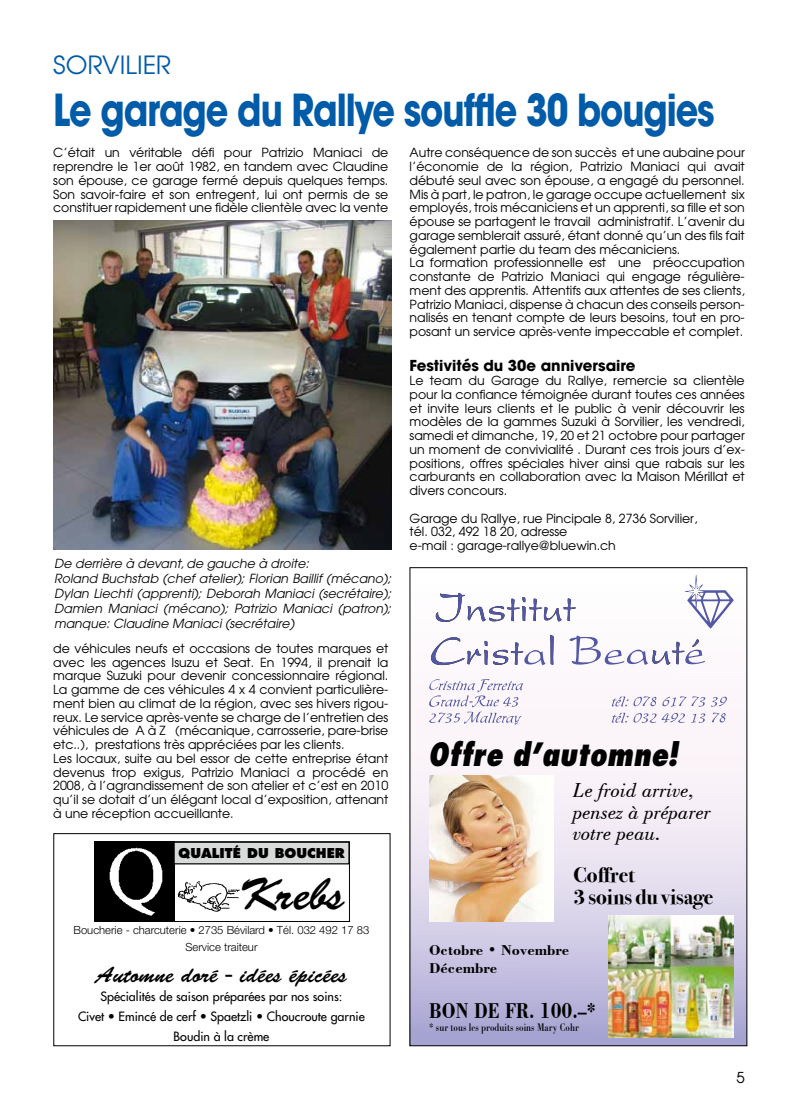
<style>
.page{position:relative;width:798px;height:1117px;background:#fff}
.page>*{position:absolute;margin:0;border:0;box-sizing:border-box;transform-origin:0 0}
.t1{font:45.62px "Brush Script Std";color:#000}
.t2{font:700 43.75px "Avant Garde";letter-spacing:-.03em;color:#005ba9;scale:.8 1}
.t3{font:italic 800 condensed 31.25px "Futura";color:#000}
.t4{font:25px "Avant Garde";color:#005ba9}
.t5{font:22.5px "Brush Script";color:#000}
.t6{font:700 22.5px "Bodoni BT";color:#000;scale:.8 1}
.t7{font:italic 21.25px/21.2px "Bodoni BT";color:#000}
.t8{font:21.25px/21.2px "Bodoni Svty Two ITCTT Bold";color:#000}
.t9{font:700 15px "Avant Garde";letter-spacing:-.005em;color:#000}
.t10{font:700 15px/18px "Bodoni BT";color:#000}
.t11{font:15px "Avant Garde";color:#000}
.t12{font:800 13.25px "Futura";color:#000}
.t13{font:12.5px/13.8px "Avant Garde";letter-spacing:-.005em;color:#000}
.t14{font:italic 12.5px/15px "Avant Garde";color:#000}
.t15{font:12.5px/19.6px "Futura";color:#000;text-align:center}
.t16{font:300 11.25px/17.1px "Helvetica Neue";color:#000;text-align:center}
.t17{font:11.25px "Bodoni BT";color:#000;scale:.8 1}
</style>
<div class="page">
<svg style="left:411px;top:599px;width:333px;height:444px"></svg>
<svg style="left:611px;top:696px;width:45px;height:10px"></svg>
<svg style="left:662px;top:696px;width:64px;height:10px"></svg>
<svg style="left:428px;top:679px;width:95px;height:45px"></svg>
<svg style="left:611px;top:712px;width:94px;height:11px"></svg>
<svg style="left:711px;top:712px;width:14px;height:10px"></svg>
<svg style="left:430px;top:575px;width:303px;height:90px"></svg>
<img style="left:429px;top:775px;width:124px;height:146px">
<img style="left:608px;top:915px;width:125px;height:121px">
<div style="left:95px;top:841px;width:80px;height:80px;background:#000"></div>
<div style="left:174px;top:842px;width:175px;height:21px;background:#d9dada"></div>
<div style="left:173px;top:841px;width:176px;height:23px;border:1px solid #000"></div>
<img style="left:109px;top:847px;width:54px;height:69px">
<img style="left:177px;top:881px;width:63px;height:31px">
<div style="left:53px;top:833px;width:337px;height:212px;border:1px solid #000"></div>
<img style="left:53px;top:221px;width:338px;height:328px">
<h3 class="t4" style="left:53px;top:49px;width:119px">SORVILIER</h3>
<h2 class="t2" style="left:53px;top:82px;width:828px">Le garage du Rallye souffle 30 bougies</h2>
<p class="t13" style="left:53px;top:146px;width:336px;text-align:justify">C’était un véritable défi pour Patrizio Maniaci de reprendre le 1er août 1982, en tandem avec Claudine son épouse, ce garage fermé depuis quelques temps.<br>Son savoir-faire et son entregent, lui ont permis de se constituer rapidement une fidèle clientèle avec la vente</p>
<p class="t14" style="left:54px;top:556px;width:338px">De derrière à devant, de gauche à droite:<br>Roland Buchstab (chef atelier); Florian Baillif (mécano); Dylan Liechti (apprenti); Deborah Maniaci (secrétaire); Damien Maniaci (mécano); Patrizio Maniaci (patron); manque: Claudine Maniaci (secrétaire)</p>
<p class="t13" style="left:53px;top:641px;width:336px">de véhicules neufs et occasions de toutes marques et avec les agences Isuzu et Seat. En 1994, il prenait la marque Suzuki pour devenir concessionnaire régional.<br>La gamme de ces véhicules 4 x 4 convient particulière&shy;ment bien au climat de la région, avec ses hivers rigou&shy;reux. Le service après-vente se charge de l’entretien des véhicules de A à Z (mécanique, carrosserie, pare-brise etc..), prestations très appréciées par les clients.<br>Les locaux, suite au bel essor de cette entreprise étant devenus trop exigus, Patrizio Maniaci a procédé en 2008, à l’agrandissement de son atelier et c’est en 2010 qu’il se dotait d’un élégant local d’exposition, attenant à une réception accueillante.</p>
<p class="t12" style="left:178px;top:844px;width:168px">QUALITÉ DU BOUCHER</p>
<h1 class="t1" style="left:239px;top:868px;width:108px">Krebs</h1>
<p class="t16" style="left:73px;top:921px;width:297px">Boucherie - charcuterie • 2735 Bévilard • Tél. 032 492 17 83<br>Service traiteur</p>
<h3 class="t5" style="left:96px;top:961px;width:253px">Automne doré - idées épicées</h3>
<p class="t15" style="left:78px;top:986px;width:288px">Spécialités de saison préparées par nos soins:<br>Civet • Emincé de cerf • Spaetzli • Choucroute garnie<br>Boudin à la crème</p>
<p class="t13" style="left:409px;top:146px;width:336px">Autre conséquence de son succès et une aubaine pour l’économie de la région, Patrizio Maniaci qui avait débuté seul avec son épouse, a engagé du personnel.<br>Mis à part, le patron, le garage occupe actuellement six employés, trois mécaniciens et un apprenti, sa fille et son épouse se partagent le travail administratif. L’avenir du garage semblerait assuré, étant donné qu’un des fils fait également partie du team des mécaniciens.<br>La formation professionnelle est une préoccupation constante de Patrizio Maniaci qui engage régulière&shy;ment des apprentis. Attentifs aux attentes de ses clients, Patrizio Maniaci, dispense à chacun des conseils person&shy;nalisés en tenant compte de leurs besoins, tout en pro&shy;posant un service après-vente impeccable et complet.</p>
<p class="t9" style="left:409px;top:356px;width:227px">Festivités du 30e anniversaire</p>
<p class="t13" style="left:409px;top:373px;width:336px;text-align:justify">Le team du Garage du Rallye, remercie sa clientèle pour la confiance témoignée durant toutes ces années et invite leurs clients et le public à venir découvrir les modèles de la gammes Suzuki à Sorvilier, les vendredi, samedi et dimanche, 19, 20 et 21 octobre pour partager un moment de convivialité . Durant ces trois jours d’ex&shy;positions, offres spéciales hiver ainsi que rabais sur les carburants en collaboration avec la Maison Mérillat et divers concours.</p>
<p class="t13" style="left:409px;top:511px;width:289px">Garage du Rallye, rue Pincipale 8, 2736 Sorvilier, tél. 032, 492 18 20, adresse<br>e-mail : garage-rallye@bluewin.ch</p>
<h3 class="t3" style="left:428px;top:734px;width:251px">Offre d’automne!</h3>
<h3 class="t7" style="left:573px;top:779px;width:139px">Le froid arrive, pensez à préparer votre peau.</h3>
<h3 class="t8" style="left:573px;top:862px;width:141px">Coffret<br>3 soins du visage</h3>
<p class="t10" style="left:429px;top:940px;width:142px">Octobre • Novembre<br>Décembre</p>
<h3 class="t6" style="left:429px;top:996px;width:210px">BON DE FR. 100.–*</h3>
<p class="t17" style="left:429px;top:1020px;width:189px">* sur tous les produits soins Mary Cohr</p>
<p class="t11" style="left:736px;top:1067px;width:10px">5</p>
</div>
